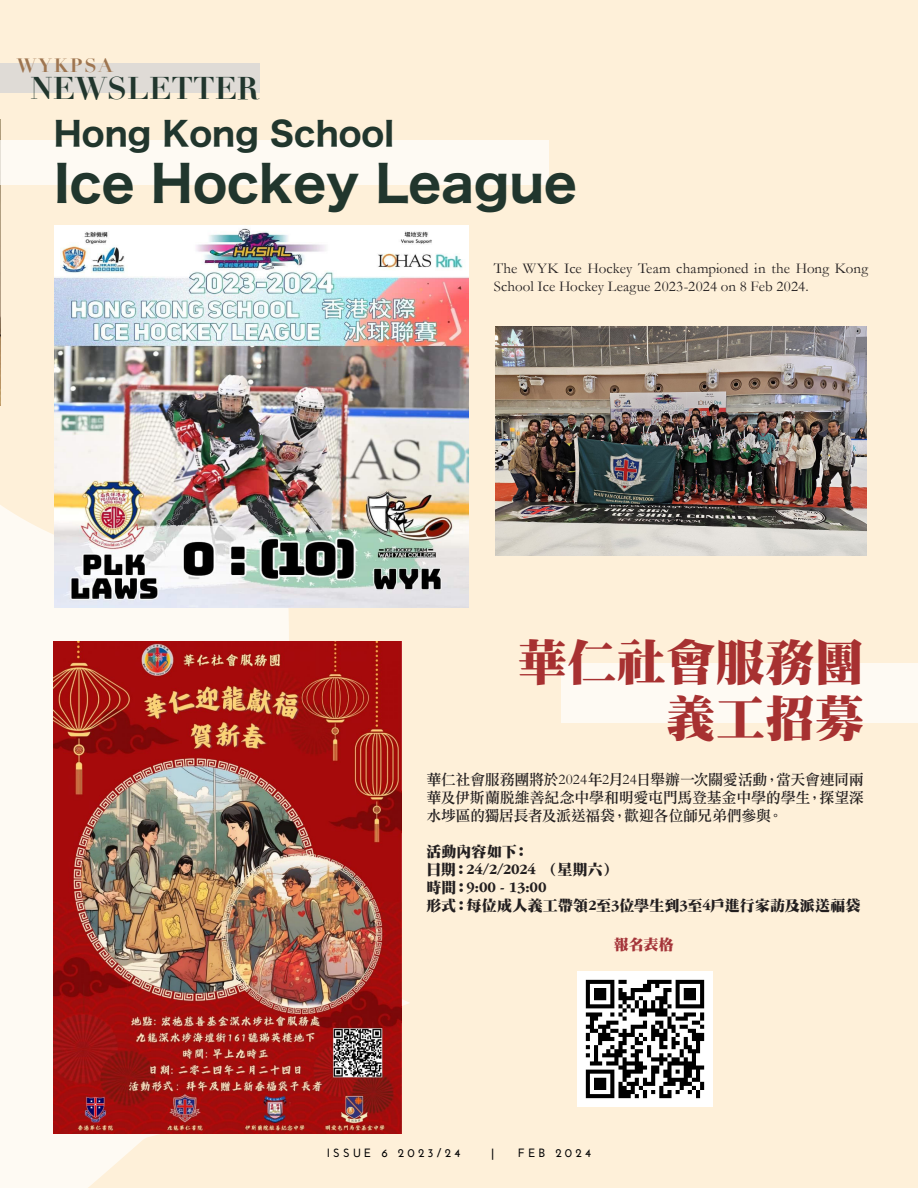
<style>
.page{position:relative;width:918px;height:1188px;background:#fef0d9}
.page>*{position:absolute;margin:0;border:0;box-sizing:border-box;transform-origin:0 0}
.t1{font:49.5px "Hiragino Sans W7";color:#21362d}
.t2{font:49.5px "DF Ming W12 WIN BF";color:#a73131}
.t3{font:33px "Hiragino Sans W7";color:#21362d}
.t4{font:700 30.75px "Didot";color:#21362d}
.t5{font:700 18.9px "Didot";letter-spacing:.1em;color:#9e7550}
.t6{font:15px/18px "DF Li Song W5 WIN BF";letter-spacing:-.02em;color:#231f20;text-align:justify}
.t7{font:15px/18px "Garamond";letter-spacing:.005em;color:#231f20}
.t8{font:15px "DF Ming W12 WIN BF";letter-spacing:.01em;color:#231f20}
.t9{font:700 15px "Garamond";letter-spacing:-.005em;color:#231f20}
.t10{font:15px "DF Ming W12 WIN BF";color:#a43439}
.t11{font:700 12px "Josefin Sans";letter-spacing:.27em;color:#000001}
.s1{font-family:"Garamond"}
.s2{font-family:"DF Ming W12 WIN BF";font-weight:400}
.s3{font-family:"Garamond";font-weight:700}
</style>
<div class="page">
<img style="left:0;top:505px;width:410px;height:683px">
<div style="left:0;top:63px;width:260px;height:29px;background:#dfdbd6"></div>
<img style="left:0;top:120px;width:1px;height:286px">
<div style="left:0;top:140px;width:548px;height:44px;background:#fefaf3"></div>
<img style="left:496px;top:326px;width:370px;height:230px">
<img style="left:54px;top:225px;width:414px;height:382px">
<div style="left:561px;top:663px;width:357px;height:59px;background:#fefaf3"></div>
<img style="left:54px;top:642px;width:347px;height:491px">
<img style="left:578px;top:972px;width:135px;height:135px">
<p class="t5" style="left:17px;top:54px;width:97px">WYKPSA</p>
<p class="t4" style="left:30px;top:68px;width:230px">NEWSLETTER</p>
<p class="t3" style="left:54px;top:108px;width:342px">Hong Kong School</p>
<p class="t1" style="left:54px;top:144px;width:524px">Ice Hockey League</p>
<p class="t7" style="left:494px;top:259px;width:376px">The WYK Ice Hockey Team championed in the Hong Kong<br>School Ice Hockey League 2023-2024 on 8 Feb 2024.</p>
<p class="t2" style="left:518px;top:638px;width:348px">華仁社會服務團</p>
<p class="t2" style="left:666px;top:693px;width:199px">義工招募</p>
<p class="t6" style="left:426px;top:771px;width:439px">華仁社會服務團將於<span class="s1">2024</span>年<span class="s1">2</span>月<span class="s1">24</span>日舉辦一次關愛活動，當天會連同兩華及伊斯蘭脫維善紀念中學和明愛屯門馬登基金中學的學生，探望深水埗區的獨居長者及派送福袋，歡迎各位師兄弟們參與。</p>
<p class="t8" style="left:426px;top:844px;width:104px">活動內容如下：</p>
<p class="t9" style="left:426px;top:861px;width:192px"><span class="s2">日期：</span>24/2/2024 <span class="s2">（星期六）</span></p>
<p class="t9" style="left:426px;top:879px;width:122px"><span class="s2">時間：</span>9:00 - 13:00</p>
<p class="t8" style="left:426px;top:898px;width:436px">形式：每位成人義工帶領<span class="s3">2</span>至<span class="s3">3</span>位學生到<span class="s3">3</span>至<span class="s3">4</span>戶進行家訪及派送福袋</p>
<p class="t10" style="left:614px;top:937px;width:62px">報名表格</p>
<p class="t11" style="left:327px;top:1146px;width:135px">ISSUE 6 2023/24</p>
<p class="t11" style="left:491px;top:1146px;width:5px">|</p>
<p class="t11" style="left:518px;top:1146px;width:75px">FEB 2024</p>
</div>
